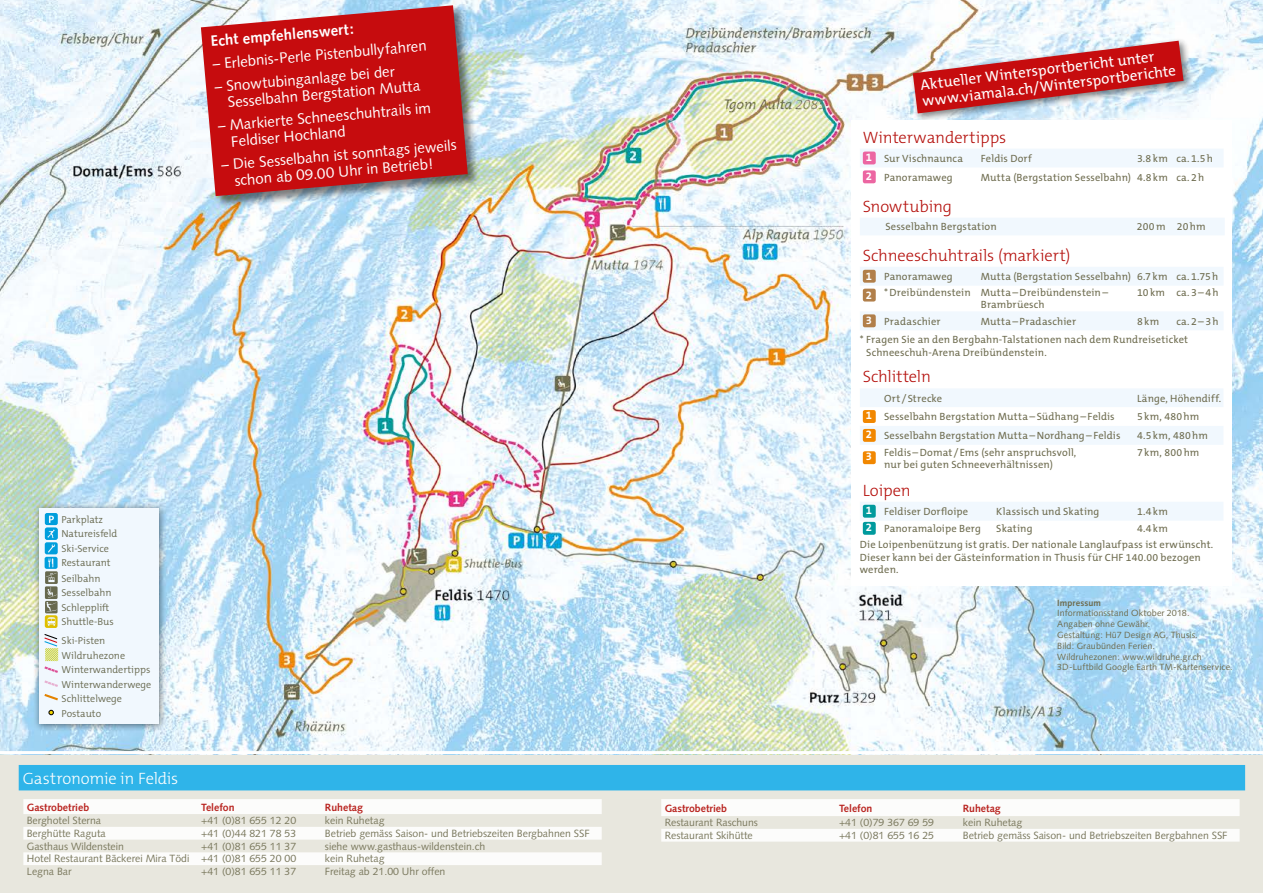
<style>
.page{position:relative;width:1263px;height:893px;background:#fff}
.page>*{position:absolute;margin:0;border:0;box-sizing:border-box;transform-origin:0 0}
.t1{font:300 16.5px "The Mix B3";letter-spacing:-.005em;color:#b40f0b}
.t2{font:300 16.5px "The Mix B3";letter-spacing:-.015em;color:#fff}
.t3{font:15px/16.5px "Syntax";color:#fff}
.t4{font:15px/16.5px "The Mix B5 Plain";color:#fff}
.t5{font:700 15px "Syntax";color:#fff}
.t6{font:700 11.25px "The Mix B7";color:#fff}
.t7{font:10.5px/16px "The Mix B5 Plain";letter-spacing:.015em;color:#6e6c4f}
.t8{font:10.5px "Syntax";color:#6e6c4f}
.t9{font:700 10.5px "Syntax";color:#b40f0b}
.t10{font:10.5px "The Mix B5 Plain";letter-spacing:.035em;color:#6e6c4f}
.t11{font:300 10.2px/14.4px "The Mix B4";color:#6e6c4f}
.t12{font:9px/10.8px "Syntax";letter-spacing:.01em;color:#6e6c4f}
.t13{font:700 9px "Syntax";letter-spacing:.015em;color:#6e6c4f}
.s1{font-family:"The Mix B7";font-weight:700;font-size:11.25px;color:#fff}
</style>
<div class="page">
<div style="left:0;top:619px;width:1263px;height:274px;background:#e8e7de"></div>
<img style="left:0;top:0;width:1263px;height:751px">
<hr style="left:0;top:751px;width:1263px;height:3px;background:#fff">
<div style="left:33px;top:502px;width:134px;height:230px;background:#000;opacity:.5"></div>
<div style="left:39px;top:508px;width:120px;height:216px;background:#f1f8fe"></div>
<div style="left:45px;top:557px;width:13px;height:12px;background:#00a3dd;border-radius:2px"></div>
<svg style="left:45px;top:528px;width:13px;height:12px"></svg>
<div style="left:45px;top:513px;width:13px;height:12px;background:#00a3dd;border-radius:2px"></div>
<svg style="left:49px;top:516px;width:5px;height:7px"></svg>
<div style="left:45px;top:542px;width:13px;height:12px;background:#00a3dd;border-radius:2px"></div>
<svg style="left:48px;top:544px;width:7px;height:8px"></svg>
<div style="left:45px;top:528px;width:12px;height:12px;background:#00a3dd;border-radius:2px"></div>
<svg style="left:47px;top:530px;width:7px;height:8px"></svg>
<div style="left:45px;top:615px;width:13px;height:13px;background:#dfbf00;border-radius:2px"></div>
<svg style="left:45px;top:558px;width:13px;height:68px"></svg>
<svg style="left:44px;top:634px;width:15px;height:67px"></svg>
<svg style="left:49px;top:710px;width:5px;height:5px"></svg>
<svg style="left:23px;top:799px;width:579px;height:66px"></svg>
<div style="left:19px;top:765px;width:1226px;height:25px;background:#2fb4e9"></div>
<div style="left:909px;top:37px;width:284px;height:86px;background:#000;opacity:.5"></div>
<svg style="left:913px;top:41px;width:270px;height:72px"></svg>
<div style="left:200px;top:5px;width:281px;height:204px;background:#000;opacity:.5"></div>
<svg style="left:201px;top:5px;width:267px;height:191px;fill:#c60c0e"></svg>
<div style="left:851px;top:121px;width:381px;height:465px;background:#fff"></div>
<div style="left:860px;top:149px;width:363px;height:18px;background:#f1f8fe"></div>
<div style="left:863px;top:152px;width:13px;height:12px;background:#ec66a2;border-radius:2px"></div>
<div style="left:863px;top:170px;width:13px;height:13px;background:#ec66a2;border-radius:2px"></div>
<div style="left:860px;top:218px;width:365px;height:17px;background:#f1f8fe"></div>
<svg style="left:860px;top:267px;width:363px;height:63px"></svg>
<div style="left:863px;top:270px;width:13px;height:13px;background:#b17f4a;border-radius:2px"></div>
<div style="left:863px;top:289px;width:13px;height:13px;background:#b17f4a;border-radius:2px"></div>
<div style="left:863px;top:314px;width:13px;height:13px;background:#b17f4a;border-radius:2px"></div>
<svg style="left:860px;top:389px;width:363px;height:56px"></svg>
<div style="left:863px;top:410px;width:13px;height:13px;background:#f18700;border-radius:2px"></div>
<div style="left:863px;top:429px;width:13px;height:13px;background:#f18700;border-radius:2px"></div>
<div style="left:863px;top:451px;width:13px;height:13px;background:#f18700;border-radius:2px"></div>
<div style="left:860px;top:502px;width:363px;height:18px;background:#f1f8fe"></div>
<div style="left:863px;top:505px;width:13px;height:13px;background:#009a9d;border-radius:2px"></div>
<div style="left:863px;top:522px;width:13px;height:13px;background:#009a9d;border-radius:2px"></div>
<svg style="left:661px;top:799px;width:578px;height:43px"></svg>
<h2 class="t5" style="left:210px;top:33px;width:145px;rotate:-5deg">Echt empfehlenswert:</h2>
<h2 class="t3" style="left:212px;top:56px;width:216px;rotate:-5deg">– Erlebnis-Perle Pistenbullyfahren</h2>
<h2 class="t3" style="left:226px;top:78px;width:195px;text-indent:-12px;rotate:-5deg">– Snowtubinganlage bei der<br>Sesselbahn Bergstation Mutta</h2>
<h2 class="t3" style="left:229px;top:117px;width:204px;text-indent:-12px;rotate:-5deg">– Markierte Schneeschuhtrails im<br>Feldiser Hochland</h2>
<h2 class="t3" style="left:232px;top:156px;width:226px;text-indent:-12px;rotate:-5deg">– Die Sesselbahn ist sonntags jeweils schon ab 09.00 Uhr in Betrieb!</h2>
<p class="t11" style="left:61px;top:512px;width:57px">Parkplatz<br>Natureisfeld<br>Ski-Service<br>Restaurant</p>
<p class="t11" style="left:61px;top:571px;width:54px">Seilbahn<br>Sesselbahn<br>Schlepplift<br>Shuttle-Bus</p>
<p class="t11" style="left:62px;top:634px;width:91px">Ski-Pisten<br>Wildruhezone<br>Winterwandertipps<br>Winterwanderwege<br>Schlittelwege<br>Postauto</p>
<h1 class="t2" style="left:23px;top:770px;width:157px">Gastronomie in Feldis</h1>
<p class="t9" style="left:27px;top:801px;width:64px">Gastrobetrieb</p>
<p class="t9" style="left:201px;top:801px;width:35px">Telefon</p>
<p class="t9" style="left:325px;top:801px;width:39px">Ruhetag</p>
<p class="t8" style="left:27px;top:814px;width:76px">Berghotel Sterna</p>
<p class="t8" style="left:201px;top:814px;width:97px">+41 (0)81 655 12 20</p>
<p class="t8" style="left:325px;top:814px;width:61px">kein Ruhetag</p>
<p class="t8" style="left:27px;top:827px;width:81px">Berghütte Raguta</p>
<p class="t8" style="left:201px;top:827px;width:97px">+41 (0)44 821 78 53</p>
<p class="t8" style="left:325px;top:827px;width:266px">Betrieb gemäss Saison- und Betriebszeiten Bergbahnen SSF</p>
<p class="t8" style="left:27px;top:840px;width:99px">Gasthaus Wildenstein</p>
<p class="t8" style="left:201px;top:840px;width:97px">+41 (0)81 655 11 37</p>
<p class="t8" style="left:325px;top:840px;width:162px">siehe www.gasthaus-wildenstein.ch</p>
<p class="t8" style="left:27px;top:852px;width:271px">Hotel Restaurant Bäckerei Mira Tödi +41 (0)81 655 20 00</p>
<p class="t8" style="left:325px;top:852px;width:61px">kein Ruhetag</p>
<p class="t8" style="left:27px;top:865px;width:46px">Legna Bar</p>
<p class="t8" style="left:201px;top:865px;width:97px">+41 (0)81 655 11 37</p>
<p class="t8" style="left:325px;top:865px;width:122px">Freitag ab 21.00 Uhr offen</p>
<h2 class="t4" style="left:920px;top:77px;width:257px;rotate:-7deg">Aktueller Wintersportbericht unter www.viamala.ch/Wintersportberichte</h2>
<h1 class="t1" style="left:863px;top:129px;width:145px">Winterwandertipps</h1>
<p class="t7" style="left:866px;top:151px;width:99px"><span class="s1">1</span> Sur Vischnaunca</p>
<p class="t7" style="left:981px;top:151px;width:53px">Feldis Dorf</p>
<p class="t7" style="left:1137px;top:151px;width:77px">3.8km ca.1.5h</p>
<p class="t7" style="left:866px;top:170px;width:89px"><span class="s1">2</span> Panoramaweg</p>
<p class="t7" style="left:981px;top:170px;width:225px">Mutta (Bergstation Sesselbahn) 4.8km ca.2h</p>
<h1 class="t1" style="left:863px;top:198px;width:91px">Snowtubing</h1>
<p class="t7" style="left:885px;top:219px;width:113px">Sesselbahn Bergstation</p>
<p class="t7" style="left:1137px;top:219px;width:70px">200m 20hm</p>
<h1 class="t1" style="left:863px;top:247px;width:209px">Schneeschuhtrails (markiert)</h1>
<p class="t7" style="left:866px;top:269px;width:89px"><span class="s1">1</span> Panoramaweg</p>
<p class="t7" style="left:866px;top:269px;width:354px;text-indent:115px">Mutta (Bergstation Sesselbahn) 6.7km ca.1.75h<br><span class="s1">2</span> *Dreibündenstein Mutta–Dreibündenstein–</p>
<p class="t7" style="left:981px;top:297px;width:65px">Brambrüesch</p>
<p class="t7" style="left:1137px;top:285px;width:83px">10km ca.3–4h</p>
<p class="t7" style="left:866px;top:314px;width:76px"><span class="s1">3</span> Pradaschier</p>
<p class="t7" style="left:981px;top:314px;width:97px">Mutta–Pradaschier</p>
<p class="t7" style="left:1137px;top:314px;width:24px">8km</p>
<p class="t7" style="left:860px;top:312px;width:360px;line-height:18.5px;text-indent:316px">ca.2–3h * Fragen Sie an den Bergbahn-Talstationen nach dem Rundreiseticket</p>
<p class="t7" style="left:866px;top:345px;width:182px">Schneeschuh-Arena Dreibündenstein.</p>
<h1 class="t1" style="left:863px;top:368px;width:70px">Schlitteln</h1>
<p class="t7" style="left:884px;top:390px;width:60px">Ort/Strecke</p>
<p class="t7" style="left:1137px;top:390px;width:86px">Länge, Höhendiff.</p>
<p class="t7" style="left:866px;top:409px;width:250px"><span class="s1">1</span> Sesselbahn Bergstation Mutta–Südhang–Feldis</p>
<p class="t7" style="left:1137px;top:409px;width:64px">5km, 480hm</p>
<p class="t7" style="left:866px;top:428px;width:256px"><span class="s1">2</span> Sesselbahn Bergstation Mutta–Nordhang–Feldis</p>
<p class="t7" style="left:1137px;top:428px;width:72px">4.5km, 480hm</p>
<p class="t7" style="left:866px;top:446px;width:212px;line-height:12px;text-align:center"><span class="s1">3</span> Feldis–Domat / Ems (sehr anspruchsvoll, nur bei guten Schneeverhältnissen)</p>
<p class="t10" style="left:1137px;top:447px;width:64px">7km, 800hm</p>
<h1 class="t1" style="left:863px;top:482px;width:50px">Loipen</h1>
<p class="t7" style="left:866px;top:504px;width:104px"><span class="s1">1</span> Feldiser Dorfloipe</p>
<p class="t7" style="left:996px;top:504px;width:105px">Klassisch und Skating</p>
<p class="t7" style="left:1137px;top:504px;width:33px">1.4km</p>
<p class="t7" style="left:884px;top:520px;width:98px">Panoramaloipe Berg</p>
<p class="t7" style="left:996px;top:520px;width:38px">Skating</p>
<p class="t6" style="left:866px;top:521px;width:8px">2</p>
<p class="t7" style="left:860px;top:520px;width:355px;text-indent:277px">4.4km<br>Die Loipenbenützung ist gratis. Der nationale Langlaufpass ist erwünscht.</p>
<p class="t7" style="left:860px;top:551px;width:342px;line-height:12.6px">Dieser kann bei der Gästeinformation in Thusis für CHF 140.00 bezogen werden.</p>
<p class="t13" style="left:1057px;top:597px;width:45px">Impressum</p>
<p class="t12" style="left:1057px;top:608px;width:177px">Informationsstand Oktober 2018.<br>Angaben ohne Gewähr.<br>Gestaltung: Hü7 Design AG, Thusis.<br>Bild: Graubünden Ferien.<br>Wildruhezonen: www.wildruhe.gr.ch 3D-Luftbild Google Earth TM-Kartenservice.</p>
<p class="t9" style="left:665px;top:802px;width:64px">Gastrobetrieb</p>
<p class="t9" style="left:839px;top:802px;width:35px">Telefon</p>
<p class="t9" style="left:963px;top:802px;width:39px">Ruhetag</p>
<p class="t8" style="left:665px;top:816px;width:95px">Restaurant Raschuns</p>
<p class="t8" style="left:839px;top:816px;width:97px">+41 (0)79 367 69 59</p>
<p class="t8" style="left:963px;top:816px;width:61px">kein Ruhetag</p>
<p class="t8" style="left:665px;top:829px;width:90px">Restaurant Skihütte</p>
<p class="t8" style="left:839px;top:829px;width:97px">+41 (0)81 655 16 25</p>
<p class="t8" style="left:963px;top:829px;width:266px">Betrieb gemäss Saison- und Betriebszeiten Bergbahnen SSF</p>
</div>
